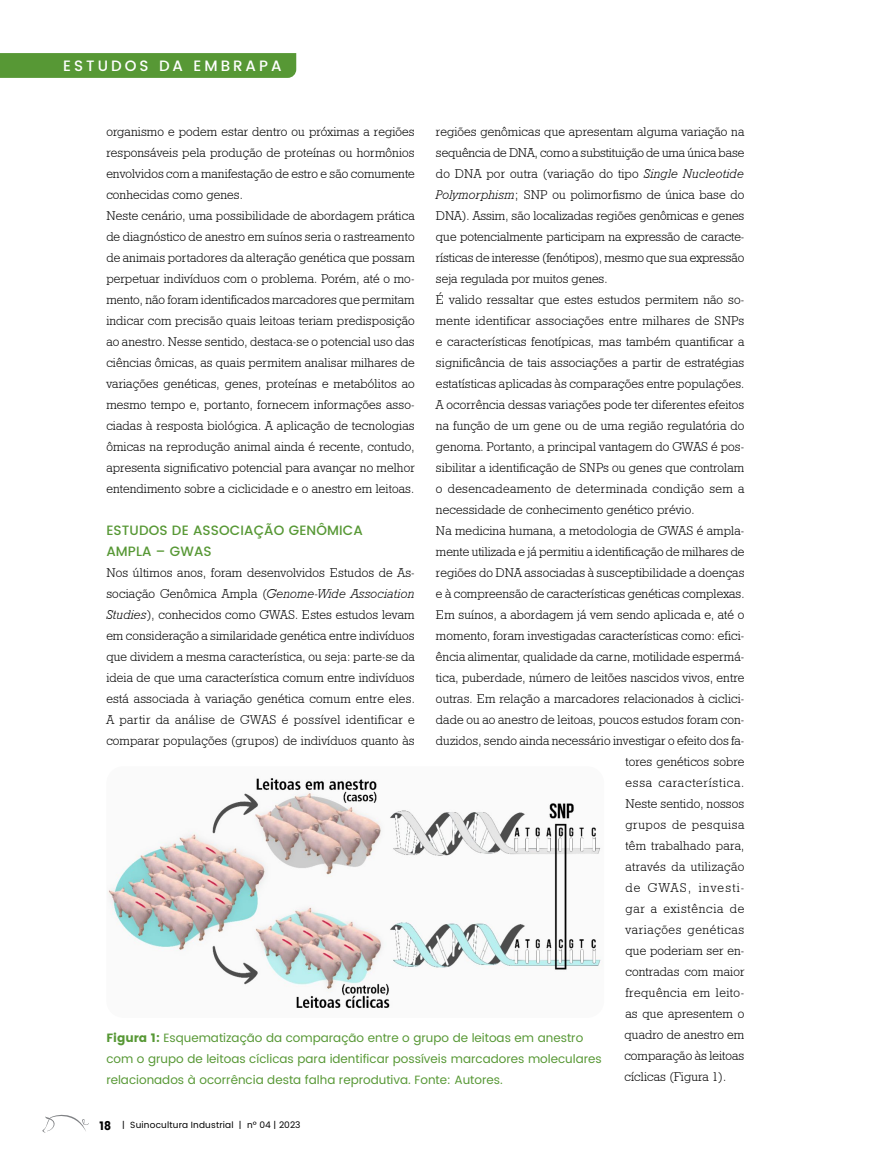
<style>
.page{position:relative;width:872px;height:1170px;background:#fff}
.page>*{position:absolute;margin:0;border:0;box-sizing:border-box;transform-origin:0 0}
.t1{font:500 15px "Poppins";letter-spacing:.2em;color:#fff}
.t2{font:500 13.5px/21px "Poppins";letter-spacing:.01em;color:#579835}
.t3{font:12.75px/21px "Geometric Slab 712 BT Light A";letter-spacing:.01em;color:#000;text-align:justify}
.t4{font:12.75px "Geometric Slab 712 BT Light A";letter-spacing:.06em;color:#000}
.t5{font:12.75px "Geometric Slab 712 BT Light A";letter-spacing:.04em;color:#000}
.t6{font:12.75px "Geometric Slab 712 BT Light A";letter-spacing:.03em;color:#000}
.t7{font:12.75px "Geometric Slab 712 BT Light A";letter-spacing:.05em;color:#000}
.t8{font:12.75px "Geometric Slab 712 BT Light A";letter-spacing:.095em;color:#000}
.t9{font:12px/21px "Poppins";color:#579835}
.t10{font:9px "Poppins";letter-spacing:.02em;color:#000}
.s1{font-family:"Geometric Slab 712 BT Light Italic A"}
.s2{font-weight:700}
.s3{font-weight:700;font-size:12px}
</style>
<div class="page">
<svg style="left:42px;top:1114px;width:47px;height:19px"></svg>
<svg style="left:0;top:53px;width:296px;height:25px"></svg>
<img style="left:107px;top:778px;width:494px;height:230px">
<p class="t1" style="left:63px;top:55px;width:220px">ESTUDOS DA EMBRAPA</p>
<p class="t3" style="left:436px;top:120px;width:310px">regiões genômicas que apresentam alguma variação na</p>
<p class="t3" style="left:436px;top:141px;width:310px">sequência de DNA, como a substituição de uma única base</p>
<p class="t3" style="left:436px;top:162px;width:310px">do DNA por outra (variação do tipo <span class="s1">Single Nucleotide</span></p>
<p class="t3" style="left:436px;top:183px;width:310px"><span class="s1">Polymorphism</span>; SNP ou polimorfismo de única base do</p>
<p class="t3" style="left:436px;top:204px;width:310px">DNA). Assim, são localizadas regiões genômicas e genes</p>
<p class="t3" style="left:436px;top:225px;width:310px">que potencialmente participam na expressão de caracte-</p>
<p class="t3" style="left:436px;top:246px;width:310px">rísticas de interesse (fenótipos), mesmo que sua expressão</p>
<p class="t3" style="left:436px;top:267px;width:173px">seja regulada por muitos genes.</p>
<p class="t3" style="left:436px;top:288px;width:310px">É valido ressaltar que estes estudos permitem não so-</p>
<p class="t3" style="left:436px;top:309px;width:310px">mente identificar associações entre milhares de SNPs</p>
<p class="t3" style="left:436px;top:330px;width:310px">e características fenotípicas, mas também quantificar a</p>
<p class="t3" style="left:436px;top:351px;width:310px">significância de tais associações a partir de estratégias</p>
<p class="t3" style="left:436px;top:372px;width:310px">estatísticas aplicadas às comparações entre populações.</p>
<p class="t3" style="left:436px;top:393px;width:310px">A ocorrência dessas variações pode ter diferentes efeitos</p>
<p class="t3" style="left:436px;top:414px;width:310px">na função de um gene ou de uma região regulatória do</p>
<p class="t3" style="left:436px;top:435px;width:310px">genoma. Portanto, a principal vantagem do GWAS é pos-</p>
<p class="t3" style="left:436px;top:456px;width:310px">sibilitar a identificação de SNPs ou genes que controlam</p>
<p class="t3" style="left:436px;top:477px;width:310px">o desencadeamento de determinada condição sem a</p>
<p class="t3" style="left:436px;top:498px;width:260px">necessidade de conhecimento genético prévio.</p>
<p class="t3" style="left:436px;top:519px;width:310px">Na medicina humana, a metodologia de GWAS é ampla-</p>
<p class="t3" style="left:436px;top:540px;width:310px">mente utilizada e já permitiu a identificação de milhares de</p>
<p class="t3" style="left:436px;top:561px;width:310px">regiões do DNA associadas à susceptibilidade a doenças</p>
<p class="t3" style="left:436px;top:582px;width:310px">e à compreensão de características genéticas complexas.</p>
<p class="t3" style="left:436px;top:603px;width:310px">Em suínos, a abordagem já vem sendo aplicada e, até o</p>
<p class="t3" style="left:436px;top:624px;width:310px">momento, foram investigadas características como: efici-</p>
<p class="t3" style="left:436px;top:645px;width:310px">ência alimentar, qualidade da carne, motilidade espermá-</p>
<p class="t3" style="left:436px;top:666px;width:310px">tica, puberdade, número de leitões nascidos vivos, entre</p>
<p class="t3" style="left:436px;top:687px;width:310px">outras. Em relação a marcadores relacionados à ciclici-</p>
<p class="t3" style="left:436px;top:708px;width:310px">dade ou ao anestro de leitoas, poucos estudos foram con-</p>
<p class="t3" style="left:436px;top:729px;width:310px">duzidos, sendo ainda necessário investigar o efeito dos fa-</p>
<p class="t3" style="left:625px;top:750px;width:120px">tores genéticos sobre</p>
<p class="t4" style="left:625px;top:774px;width:120px">essa característica.</p>
<p class="t3" style="left:625px;top:792px;width:120px">Neste sentido, nossos</p>
<p class="t5" style="left:625px;top:816px;width:120px">grupos de pesquisa</p>
<p class="t3" style="left:625px;top:834px;width:120px">têm trabalhado para,</p>
<p class="t6" style="left:625px;top:858px;width:120px">através da utilização</p>
<p class="t8" style="left:625px;top:879px;width:120px">de GWAS, investi-</p>
<p class="t4" style="left:625px;top:900px;width:120px">gar a existência de</p>
<p class="t7" style="left:625px;top:921px;width:120px">variações genéticas</p>
<p class="t3" style="left:625px;top:939px;width:120px">que poderiam ser en-</p>
<p class="t3" style="left:625px;top:960px;width:120px">contradas com maior</p>
<p class="t5" style="left:625px;top:984px;width:120px">frequência em leito-</p>
<p class="t3" style="left:625px;top:1002px;width:120px">as que apresentem o</p>
<p class="t9" style="left:106px;top:1027px;width:497px"><span class="s2">Figura 1:</span> Esquematização da comparação entre o grupo de leitoas em anestro com o grupo de leitoas cíclicas para identificar possíveis marcadores moleculares relacionados à ocorrência desta falha reprodutiva. Fonte: Autores.</p>
<p class="t3" style="left:624px;top:1024px;width:121px">quadro de anestro em comparação às leitoas cíclicas (Figura 1).</p>
<p class="t3" style="left:106px;top:121px;width:310px;text-align:left">organismo e podem estar dentro ou próximas a regiões responsáveis pela produção de proteínas ou hormônios envolvidos com a manifestação de estro e são comumente conhecidas como genes.<br>Neste cenário, uma possibilidade de abordagem prática de diagnóstico de anestro em suínos seria o rastreamento de animais portadores da alteração genética que possam perpetuar indivíduos com o problema. Porém, até o mo&shy;mento, não foram identificados marcadores que permitam indicar com precisão quais leitoas teriam predisposição ao anestro. Nesse sentido, destaca-se o potencial uso das ciências ômicas, as quais permitem analisar milhares de variações genéticas, genes, proteínas e metabólitos ao mesmo tempo e, portanto, fornecem informações asso&shy;ciadas à resposta biológica. A aplicação de tecnologias ômicas na reprodução animal ainda é recente, contudo, apresenta significativo potencial para avançar no melhor entendimento sobre a ciclicidade e o anestro em leitoas.</p>
<p class="t2" style="left:106px;top:520px;width:258px">ESTUDOS DE ASSOCIAÇÃO GENÔMICA<br>AMPLA – GWAS</p>
<p class="t3" style="left:106px;top:562px;width:310px">Nos últimos anos, foram desenvolvidos Estudos de As&shy;sociação Genômica Ampla (<span class="s1">Genome-Wide Association Studies</span>), conhecidos como GWAS. Estes estudos levam em consideração a similaridade genética entre indivíduos que dividem a mesma característica, ou seja: parte-se da ideia de que uma característica comum entre indivíduos está associada à variação genética comum entre eles.<br>A partir da análise de GWAS é possível identificar e comparar populações (grupos) de indivíduos quanto às</p>
<p class="t10" style="left:99px;top:1118px;width:203px"><span class="s3">18</span> | Suinocultura Industrial | nº 04 | 2023</p>
</div>
